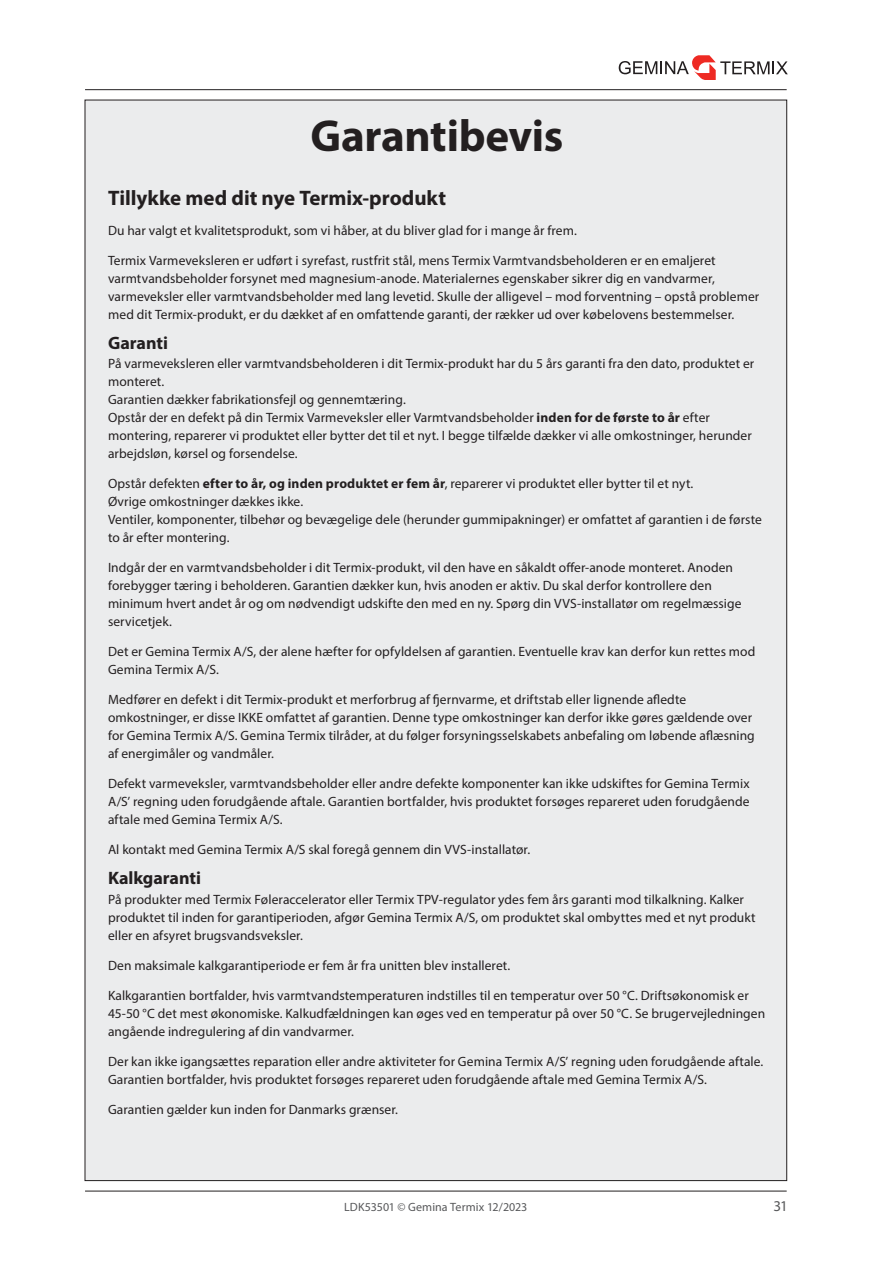
<style>
.page{position:relative;width:893px;height:1263px;background:#fff}
.page>*{position:absolute;margin:0;border:0;box-sizing:border-box;transform-origin:0 0}
.overskrift_1_garantibevis{font:700 45px "Myriad Pro";letter-spacing:-.005em;color:#231f20}
.Brødtekst{font:700 21px "Myriad Pro";color:#231f20}
.Brødtekst-2{font:700 18px "Myriad Pro";color:#231f20}
.t1{font:15px "Myriad Pro";color:#57585a}
.Brødtekst-3{font:13.5px/18px "Myriad Pro";letter-spacing:.005em;color:#231f20}
.t2{font:12px "Myriad Pro";letter-spacing:.005em;color:#57585a}
.s1{font-weight:700}
</style>
<div class="page">
<svg style="left:619px;top:55px;width:169px;height:25px"></svg>
<hr style="left:85px;top:89px;width:702px;height:1px;background:#231f20">
<hr style="left:85px;top:1191px;width:702px;height:1px;background:#231f20">
<div style="left:85px;top:100px;width:702px;height:1080px;background:#ebeced"></div>
<p class="overskrift_1_garantibevis" style="left:310px;top:106px;width:255px">Garantibevis</p>
<p class="Brødtekst" style="left:108px;top:184px;width:340px">Tillykke med dit nye Termix-produkt</p>
<p class="Brødtekst-3" style="left:108px;top:221px;width:470px">Du har valgt et kvalitetsprodukt, som vi håber, at du bliver glad for i mange år frem.</p>
<p class="Brødtekst-3" style="left:108px;top:251px;width:609px">Termix Varmeveksleren er udført i syrefast, rustfrit stål, mens Termix Varmtvandsbeholderen er en emaljeret</p>
<p class="Brødtekst-3" style="left:108px;top:269px;width:608px">varmtvandsbeholder forsynet med magnesium-anode. Materialernes egenskaber sikrer dig en vandvarmer,</p>
<p class="Brødtekst-3" style="left:108px;top:287px;width:653px">varmeveksler eller varmtvandsbeholder med lang levetid. Skulle der alligevel – mod forventning – opstå problemer med dit Termix-produkt, er du dækket af en omfattende garanti, der rækker ud over købelovens bestemmelser.</p>
<p class="Brødtekst-2" style="left:108px;top:331px;width:62px">Garanti</p>
<p class="Brødtekst-3" style="left:108px;top:355px;width:648px">På varmeveksleren eller varmtvandsbeholderen i dit Termix-produkt har du 5 års garanti fra den dato, produktet er monteret.</p>
<p class="Brødtekst-3" style="left:108px;top:391px;width:299px">Garantien dækker fabrikationsfejl og gennemtæring.</p>
<p class="Brødtekst-3" style="left:108px;top:409px;width:603px">Opstår der en defekt på din Termix Varmeveksler eller Varmtvandsbeholder <span class="s1">inden for de første to år</span> efter</p>
<p class="Brødtekst-3" style="left:108px;top:427px;width:645px">montering, reparerer vi produktet eller bytter det til et nyt. I begge tilfælde dækker vi alle omkostninger, herunder arbejdsløn, kørsel og forsendelse.</p>
<p class="Brødtekst-3" style="left:108px;top:475px;width:587px">Opstår defekten <span class="s1">efter to år, og inden produktet er fem år</span>, reparerer vi produktet eller bytter til et nyt.</p>
<p class="Brødtekst-3" style="left:108px;top:493px;width:197px">Øvrige omkostninger dækkes ikke.</p>
<p class="Brødtekst-3" style="left:108px;top:511px;width:655px">Ventiler, komponenter, tilbehør og bevægelige dele (herunder gummipakninger) er omfattet af garantien i de første to år efter montering.</p>
<p class="Brødtekst-3" style="left:108px;top:559px;width:626px">Indgår der en varmtvandsbeholder i dit Termix-produkt, vil den have en såkaldt offer-anode monteret. Anoden</p>
<p class="Brødtekst-3" style="left:108px;top:577px;width:635px">forebygger tæring i beholderen. Garantien dækker kun, hvis anoden er aktiv. Du skal derfor kontrollere den minimum hvert andet år og om nødvendigt udskifte den med en ny. Spørg din VVS-installatør om regelmæssige servicetjek.</p>
<p class="Brødtekst-3" style="left:108px;top:643px;width:649px">Det er Gemina Termix A/S, der alene hæfter for opfyldelsen af garantien. Eventuelle krav kan derfor kun rettes mod</p>
<p class="Brødtekst-3" style="left:108px;top:661px;width:112px">Gemina Termix A/S.</p>
<p class="Brødtekst-3" style="left:108px;top:691px;width:580px">Medfører en defekt i dit Termix-produkt et merforbrug af fjernvarme, et driftstab eller lignende afledte</p>
<p class="Brødtekst-3" style="left:108px;top:709px;width:648px">omkostninger, er disse IKKE omfattet af garantien. Denne type omkostninger kan derfor ikke gøres gældende over for Gemina Termix A/S. Gemina Termix tilråder, at du følger forsyningsselskabets anbefaling om løbende aflæsning af energimåler og vandmåler.</p>
<p class="Brødtekst-3" style="left:108px;top:775px;width:643px;text-align:justify">Defekt varmeveksler, varmtvandsbeholder eller andre defekte komponenter kan ikke udskiftes for Gemina Termix A/S’ regning uden forudgående aftale. Garantien bortfalder, hvis produktet forsøges repareret uden forudgående aftale med Gemina Termix A/S.</p>
<p class="Brødtekst-3" style="left:108px;top:841px;width:424px">Al kontakt med Gemina Termix A/S skal foregå gennem din VVS-installatør.</p>
<p class="Brødtekst-2" style="left:108px;top:866px;width:95px">Kalkgaranti</p>
<p class="Brødtekst-3" style="left:108px;top:890px;width:649px">På produkter med Termix Føleraccelerator eller Termix TPV-regulator ydes fem års garanti mod tilkalkning. Kalker produktet til inden for garantiperioden, afgør Gemina Termix A/S, om produktet skal ombyttes med et nyt produkt eller en afsyret brugsvandsveksler.</p>
<p class="Brødtekst-3" style="left:108px;top:956px;width:404px">Den maksimale kalkgarantiperiode er fem år fra unitten blev installeret.</p>
<p class="Brødtekst-3" style="left:108px;top:986px;width:659px">Kalkgarantien bortfalder, hvis varmtvandstemperaturen indstilles til en temperatur over 50 °C. Driftsøkonomisk er<br>45-50 °C det mest økonomiske. Kalkudfældningen kan øges ved en temperatur på over 50 °C. Se brugervejledningen angående indregulering af din vandvarmer.</p>
<p class="Brødtekst-3" style="left:108px;top:1052px;width:657px">Der kan ikke igangsættes reparation eller andre aktiviteter for Gemina Termix A/S’ regning uden forudgående aftale.<br>Garantien bortfalder, hvis produktet forsøges repareret uden forudgående aftale med Gemina Termix A/S.</p>
<p class="Brødtekst-3" style="left:108px;top:1100px;width:292px">Garantien gælder kun inden for Danmarks grænser.</p>
<p class="t2" style="left:344px;top:1199px;width:185px">LDK53501 © Gemina Termix 12/2023</p>
<p class="t1" style="left:773px;top:1197px;width:16px">31</p>
</div>
